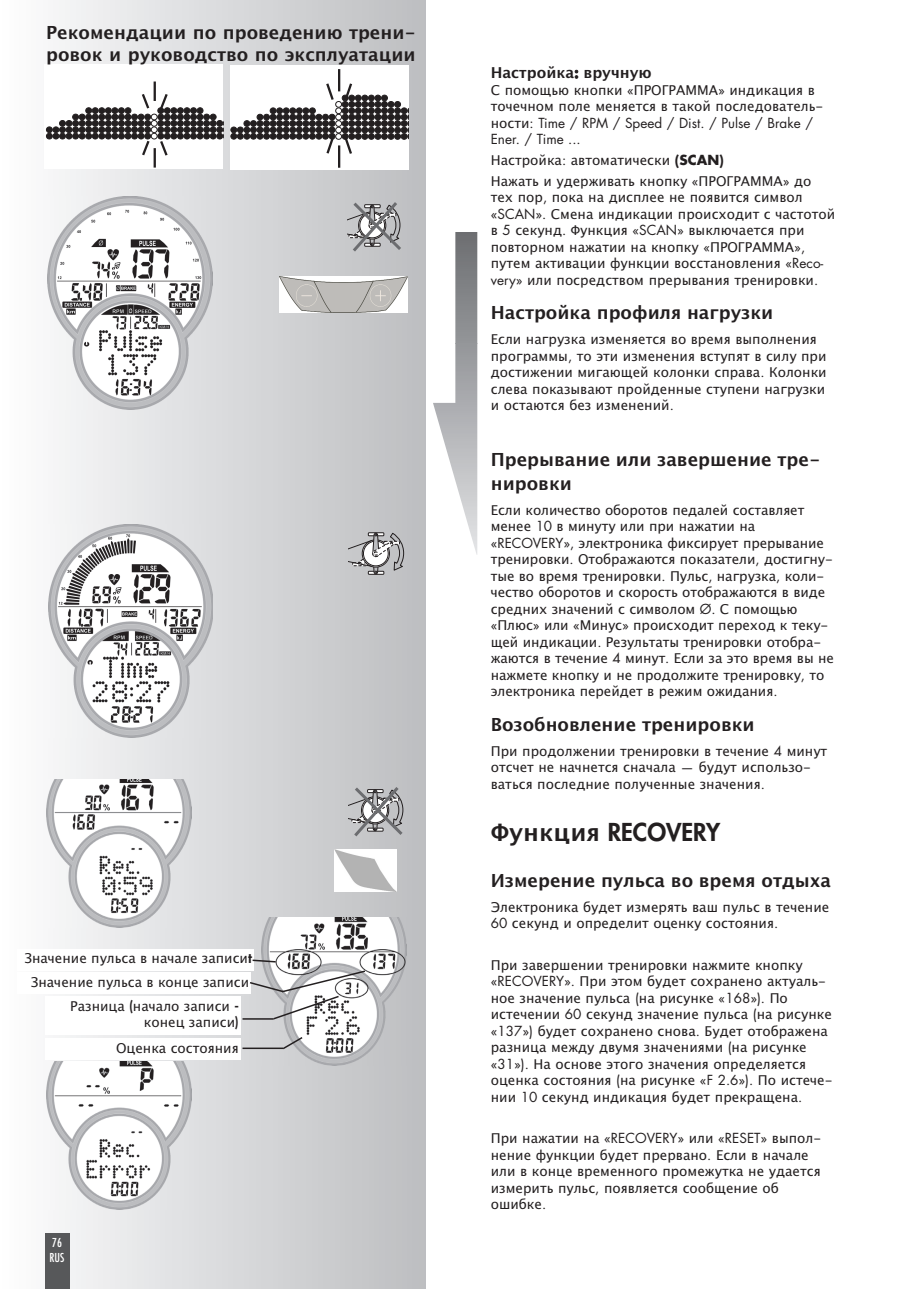
<style>
.page{position:relative;width:919px;height:1289px;background:#fff}
.page>*{position:absolute;margin:0;border:0;box-sizing:border-box;transform-origin:0 0}
.t1{font:800 24px "Futura CE";color:#231f20}
.t2{font:700 18px/24px "Lucida Grande";color:#231f20}
.t3{font:700 15px "Lucida Grande";color:#231f20}
.t4{font:13.5px/16.5px "Lucida Grande";color:#231f20}
.t5{font:13.5px/16.5px "Futura CE";color:#231f20}
.t6{font:condensed 12px/15.6px "Futura";color:#fff}
.s1{font-family:"Futura CE";font-weight:800}
.s2{font-family:"Futura CE"}
.s3{font-family:"Lucida Grande"}
.s4{font-family:"Futura CE";font-weight:700}
.s5{font-family:"Lucida Grande";font-weight:700}
</style>
<div class="page">
<div style="left:0;top:0;width:425px;height:1288px;background:linear-gradient(to right,#fdfefe,#bcbec0)"></div>
<div style="left:45px;top:65px;width:178px;height:104px;background:#fff"></div>
<svg style="left:46px;top:127px;width:13px;height:12px"></svg>
<div style="left:59px;top:133px;width:7px;height:6px;background:#231f20;border:1px solid #231f20;border-radius:50%"></div>
<svg style="left:59px;top:127px;width:7px;height:6px"></svg>
<svg style="left:59px;top:120px;width:7px;height:6px"></svg>
<svg style="left:66px;top:120px;width:6px;height:19px"></svg>
<svg style="left:72px;top:133px;width:7px;height:6px"></svg>
<svg style="left:72px;top:127px;width:7px;height:6px"></svg>
<svg style="left:72px;top:120px;width:7px;height:6px"></svg>
<svg style="left:72px;top:114px;width:7px;height:6px"></svg>
<svg style="left:79px;top:108px;width:52px;height:31px;background:#484445"></svg>
<div style="left:131px;top:133px;width:7px;height:6px;background:#231f20;border:1px solid #231f20;border-radius:50%"></div>
<div style="left:131px;top:127px;width:7px;height:6px;background:#231f20;border:1px solid #231f20;border-radius:50%"></div>
<svg style="left:131px;top:120px;width:7px;height:6px"></svg>
<div style="left:131px;top:114px;width:7px;height:6px;background:#231f20;border:1px solid #231f20;border-radius:50%"></div>
<svg style="left:203px;top:133px;width:7px;height:6px"></svg>
<svg style="left:203px;top:127px;width:7px;height:6px"></svg>
<svg style="left:203px;top:120px;width:7px;height:6px"></svg>
<svg style="left:203px;top:114px;width:7px;height:6px"></svg>
<svg style="left:210px;top:114px;width:14px;height:25px"></svg>
<svg style="left:138px;top:91px;width:65px;height:67px"></svg>
<hr style="left:154px;top:81px;width:2px;height:20px;background:#231f20">
<hr style="left:154px;top:148px;width:2px;height:20px;background:#231f20">
<div style="left:230px;top:65px;width:178px;height:105px;background:#fff"></div>
<svg style="left:231px;top:81px;width:178px;height:75px"></svg>
<hr style="left:338px;top:69px;width:2px;height:22px;background:#231f20">
<hr style="left:338px;top:145px;width:2px;height:23px;background:#231f20">
<img style="left:48px;top:524px;width:165px;height:213px">
<svg style="left:348px;top:532px;width:56px;height:42px"></svg>
<img style="left:47px;top:196px;width:165px;height:213px">
<img style="left:280px;top:277px;width:127px;height:35px">
<svg style="left:347px;top:199px;width:57px;height:56px;background:#abacae"></svg>
<img style="left:46px;top:779px;width:145px;height:148px">
<img style="left:334px;top:849px;width:62px;height:42px">
<img style="left:261px;top:917px;width:145px;height:148px">
<img style="left:46px;top:1061px;width:145px;height:148px">
<svg style="left:349px;top:783px;width:56px;height:56px;background:#ababad"></svg>
<div style="left:17px;top:948px;width:236px;height:22px;background:#fff"></div>
<div style="left:18px;top:972px;width:233px;height:21px;background:#fff"></div>
<div style="left:45px;top:995px;width:195px;height:39px;background:#fff"></div>
<hr style="left:242px;top:1018px;width:32px;height:1px;background:#231f20">
<div style="left:45px;top:1038px;width:195px;height:22px;background:#fff"></div>
<svg style="left:281px;top:1035px;width:23px;height:15px"></svg>
<hr style="left:242px;top:1047px;width:41px;height:2px;background:#231f20">
<svg style="left:433px;top:232px;width:44px;height:323px"></svg>
<svg style="left:252px;top:958px;width:25px;height:5px"></svg>
<svg style="left:248px;top:969px;width:119px;height:51px"></svg>
<div style="left:45px;top:1233px;width:24px;height:55px;background:#57585a"></div>
<h2 class="t2" style="left:46px;top:22px;width:371px;line-height:21.6px">Рекомендации по проведению трени&shy;ровок и руководство по эксплуатации</h2>
<p class="t4" style="left:25px;top:950px;width:229px">Значение пульса в начале записи<span class="s1">t</span></p>
<p class="t4" style="left:31px;top:973px;width:220px">Значение пульса в конце записи</p>
<p class="t4" style="left:70px;top:997px;width:170px">Разница <span class="s1">(</span>начало записи <span class="s1">-</span></p>
<p class="t4" style="left:116px;top:1009px;width:124px;line-height:26.1px;text-align:right">конец записи<span class="s1">)<br></span>Оценка состояния</p>
<p class="t6" style="left:50px;top:1235px;width:16px">76<br>RUS</p>
<p class="t3" style="left:490px;top:64px;width:162px">Настройка<span class="s1">:</span> вручную</p>
<p class="t4" style="left:490px;top:82px;width:334px">С помощью кнопки <span class="s2">«</span>ПРОГРАММА<span class="s2">»</span> индикация в точечном поле меняется в такой последователь-</p>
<p class="t5" style="left:490px;top:115px;width:324px"><span class="s3">ности</span>: Time / RPM / Speed / Dist. / Pulse / Brake /<br>Ener. / Time ...</p>
<p class="t4" style="left:490px;top:150px;width:322px;line-height:20.7px">Настройка<span class="s2">:</span> автоматически <span class="s4">(SCAN)<br></span>Нажать и удерживать кнопку <span class="s2">«</span>ПРОГРАММА<span class="s2">»</span> до</p>
<p class="t4" style="left:490px;top:189px;width:346px">тех пор<span class="s2">,</span> пока на дисплее не появится символ <span class="s2">«SCAN».</span> Смена индикации происходит с частотой в <span class="s2">5</span> секунд<span class="s2">.</span> Функция <span class="s2">«SCAN»</span> выключается при повторном нажатии на кнопку <span class="s2">«</span>ПРОГРАММА<span class="s2">», </span>путем активации функции восстановления <span class="s2">«Reco&shy;very»</span> или посредством прерывания тренировки<span class="s2">.</span></p>
<h2 class="t2" style="left:490px;top:301px;width:284px">Настройка профиля нагрузки</h2>
<p class="t4" style="left:490px;top:331px;width:337px">Если нагрузка изменяется во время выполнения программы<span class="s2">,</span> то эти изменения вступят в силу при достижении мигающей колонки справа<span class="s2">.</span> Колонки слева показывают пройденные ступени нагрузки и остаются без изменений<span class="s2">.</span></p>
<h2 class="t2" style="left:490px;top:447px;width:331px">Прерывание или завершение тре&shy;нировки</h2>
<p class="t4" style="left:490px;top:501px;width:345px">Если количество оборотов педалей составляет менее <span class="s2">10</span> в минуту или при нажатии на <span class="s2">«RECOVERY»,</span> электроника фиксирует прерывание тренировки<span class="s2">.</span> Отображаются показатели<span class="s2">,</span> достигну&shy;тые во время тренировки<span class="s2">.</span> Пульс<span class="s2">,</span> нагрузка<span class="s2">,</span> коли&shy;чество оборотов и скорость отображаются в виде средних значений с символом <span class="s2">Ø.</span> С помощью <span class="s2">«</span>Плюс<span class="s2">»</span> или <span class="s2">«</span>Минус<span class="s2">»</span> происходит переход к теку&shy;щей индикации<span class="s2">.</span> Результаты тренировки отобра&shy;жаются в течение <span class="s2">4</span> минут<span class="s2">.</span> Если за это время вы не нажмете кнопку и не продолжите тренировку<span class="s2">,</span> то электроника перейдет в режим ожидания<span class="s2">.</span></p>
<h2 class="t2" style="left:490px;top:712px;width:265px">Возобновление тренировки</h2>
<p class="t4" style="left:490px;top:742px;width:338px">При продолжении тренировки в течение <span class="s2">4</span> минут отсчет не начнется сначала <span class="s2">—</span> будут использо&shy;ваться последние полученные значения<span class="s2">.</span></p>
<h1 class="t1" style="left:490px;top:820px;width:231px"><span class="s5">Функция</span> RECOVERY</h1>
<h2 class="t2" style="left:490px;top:868px;width:341px">Измерение пульса во время отдыха</h2>
<p class="t4" style="left:490px;top:898px;width:340px">Электроника будет измерять ваш пульс в течение<br><span class="s2">60</span> секунд и определит оценку состояния<span class="s2">.</span></p>
<p class="t4" style="left:490px;top:956px;width:343px">При завершении тренировки нажмите кнопку <span class="s2">«RECOVERY».</span> При этом будет сохранено актуаль&shy;ное значение пульса <span class="s2">(</span>на рисунке <span class="s2">«168»).</span> По истечении <span class="s2">60</span> секунд значение пульса <span class="s2">(</span>на рисунке <span class="s2">«137»)</span> будет сохранено снова<span class="s2">.</span> Будет отображена разница между двумя значениями <span class="s2">(</span>на рисунке <span class="s2">«31»).</span> На основе этого значения определяется оценка состояния <span class="s2">(</span>на рисунке <span class="s2">«F 2.6»).</span> По истече&shy;нии <span class="s2">10</span> секунд индикация будет прекращена<span class="s2">.</span></p>
<p class="t4" style="left:490px;top:1130px;width:332px">При нажатии на <span class="s2">«RECOVERY»</span> или <span class="s2">«RESET»</span> выпол&shy;нение функции будет прервано<span class="s2">.</span> Если в начале или в конце временного промежутка не удается измерить пульс<span class="s2">,</span> появляется сообщение об ошибке<span class="s2">.</span></p>
</div>
